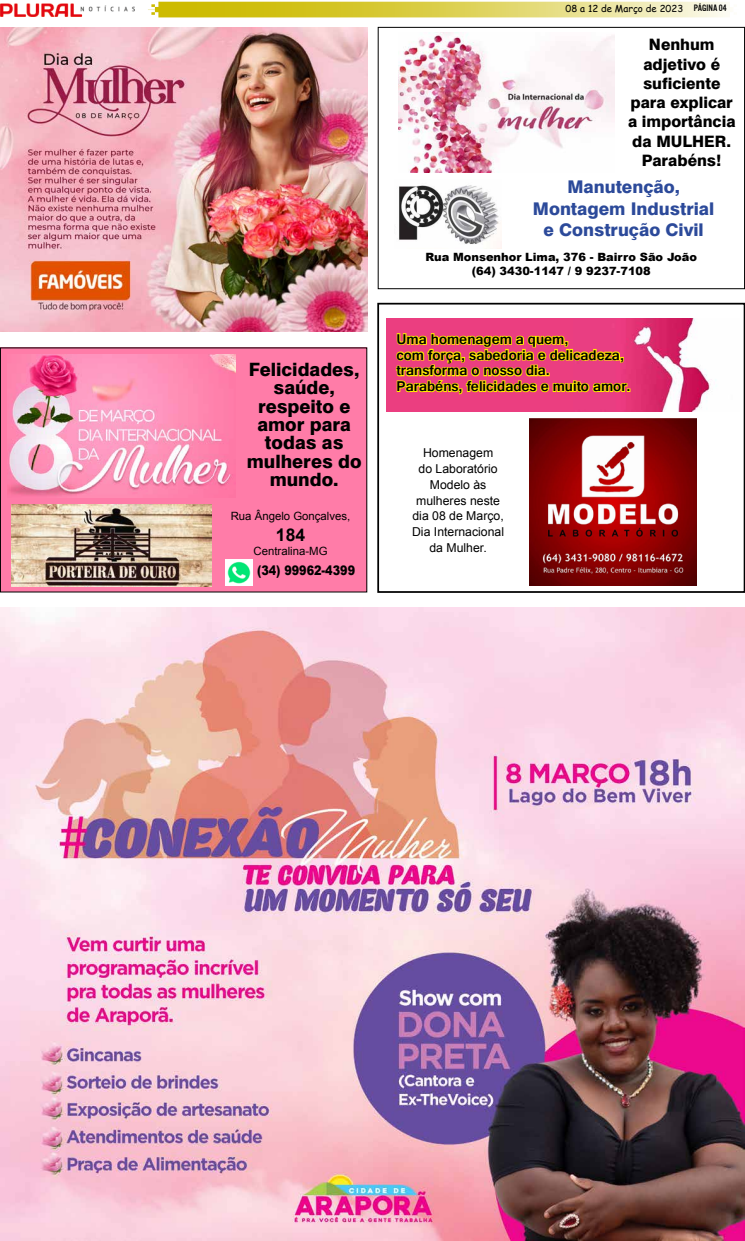
<style>
.page{position:relative;width:745px;height:1241px;background:#fff}
.page>*{position:absolute;margin:0;border:0;box-sizing:border-box;transform-origin:0 0}
.t1{font:800 18.38px/18.4px "Swiss 721 BT";color:#000;text-align:center}
.t2{font:800 17.5px/21.9px "Swiss 721 BT";color:#2c4a9a;text-align:center}
.t3{font:700 17.5px "Arial";color:#000}
.t4{font:800 15.75px/19.2px "Swiss 721 BT";color:#000;text-align:center}
.t5{font:700 14.88px/15.8px "Gautami";color:#000}
.t6{font:900 13.12px "Arial";color:#000;scale:.85 1}
.t7{font:12.25px/15.8px "Arial";color:#000;text-align:center}
.t8{font:900 11.38px/13.7px "Arial";color:#000;text-align:center}
.t9{font:11.38px "Arial";color:#000}
.t10{font:9.62px "Comic Sans MS";color:#000}
.s1{font-family:"U.S.101"}
</style>
<div class="page">
<div style="left:0;top:348px;width:366px;height:244px;background:#ff7ca8"></div>
<img style="left:7px;top:354px;width:228px;height:143px">
<svg style="left:148px;top:2px;width:582px;height:15px;background:#ded35d"></svg>
<img style="left:0;top:3px;width:135px;height:14px">
<img style="left:399px;top:33px;width:133px;height:140px">
<div style="left:377px;top:27px;width:367px;height:262px;border:1px solid #000"></div>
<img style="left:399px;top:185px;width:102px;height:63px">
<svg style="left:532px;top:35px;width:83px;height:113px"></svg>
<img style="left:0;top:608px;width:744px;height:632px">
<img style="left:0;top:27px;width:367px;height:304px">
<img style="left:12px;top:504px;width:200px;height:82px">
<img style="left:225px;top:559px;width:27px;height:26px">
<img style="left:529px;top:418px;width:166px;height:167px">
<div style="left:377px;top:303px;width:367px;height:289px;border:2px solid #000"></div>
<img style="left:571px;top:318px;width:145px;height:94px">
<div style="left:386px;top:318px;width:185px;height:94px;background:#eb3e80"></div>
<svg style="left:395px;top:332px;width:235px;height:63px"></svg>
<p class="t1" style="left:246px;top:360px;width:116px">Felicidades, saúde, respeito e amor para todas as mulheres do mundo.</p>
<p class="t9" style="left:230px;top:508px;width:121px">Rua Ângelo Gonçalves,</p>
<p class="t3" style="left:276px;top:523px;width:31px">184</p>
<p class="t9" style="left:253px;top:543px;width:75px">Centralina-MG</p>
<p class="t6" style="left:257px;top:561px;width:117px">(34) 99962-4399</p>
<p class="t10" style="left:565px;top:2px;width:163px">08 a 12 de Março de 2023 <span class="s1">PÁGINa 04</span></p>
<p class="t4" style="left:627px;top:35px;width:109px">Nenhum adjetivo é suficiente para explicar a importância da MULHER.<br>Parabéns!</p>
<p class="t2" style="left:532px;top:175px;width:183px">Manutenção,<br>Montagem Industrial e Construção Civil</p>
<p class="t8" style="left:425px;top:250px;width:273px">Rua Monsenhor Lima, 376 - Bairro São João (64) 3430-1147 / 9 9237-7108</p>
<p class="t5" style="left:396px;top:331px;width:235px">Uma homenagem a quem,<br>com força, sabedoria e delicadeza, transforma o nosso dia.<br>Parabéns, felicidades e muito amor.</p>
<p class="t7" style="left:412px;top:445px;width:93px">Homenagem<br>do Laboratório<br>Modelo às mulheres neste dia 08 de Março,<br>Dia Internacional da Mulher.</p>
</div>
